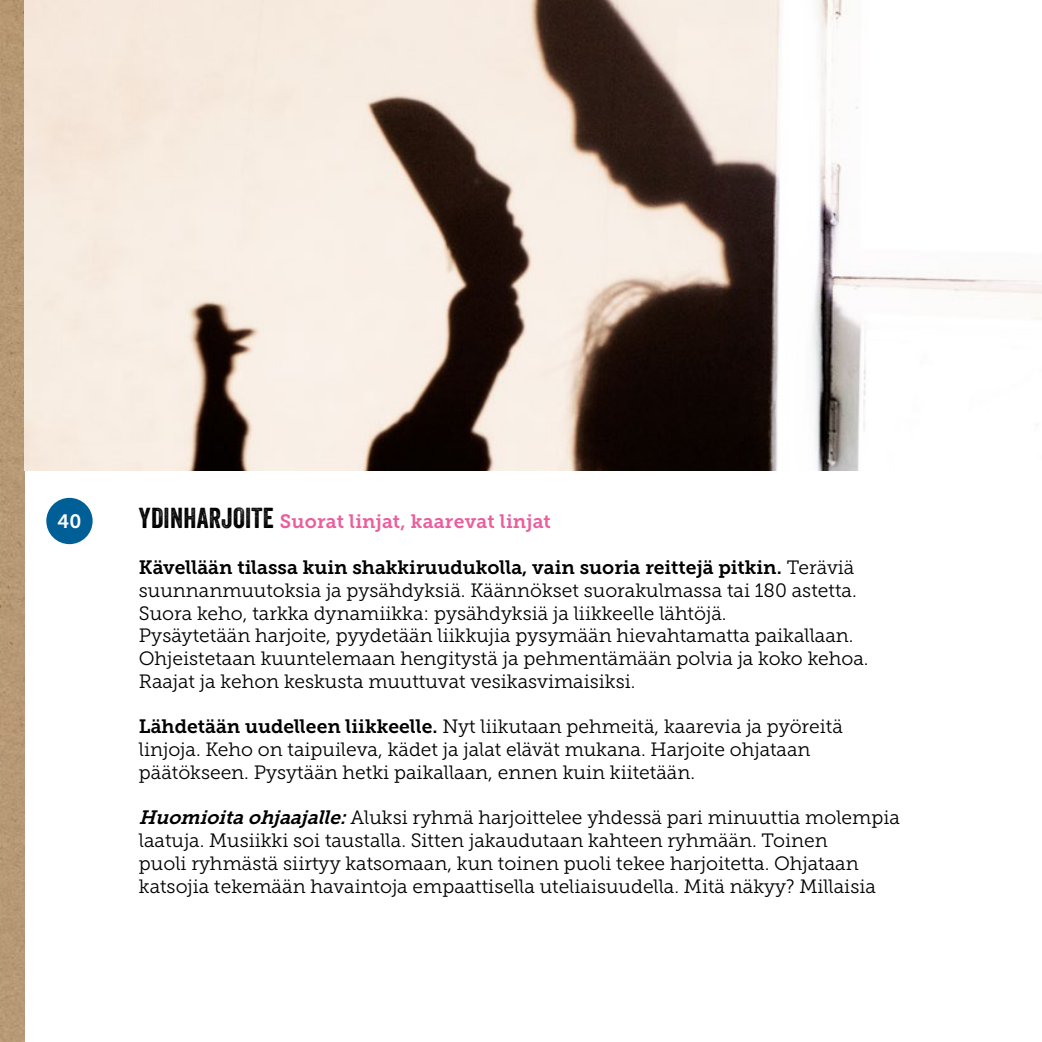
<style>
.page{position:relative;width:1042px;height:1042px;background:#fff}
.page>*{position:absolute;margin:0;border:0;box-sizing:border-box;transform-origin:0 0}
.t1{font:19.25px/22.8px "Museo Slab 300";color:#000}
.t2{font:19.25px "Museo Slab 700";color:#000}
.t3{font:19.25px "Museo Slab 700";letter-spacing:.01em;color:#eb5e9d}
.t4{font:19.25px "Museo Slab 700";color:#fff}
.s1{font-family:"Veneer";font-size:28px;color:#000}
.s2{font-family:"Museo Slab 300"}
.s3{font-family:"Museo Slab 700"}
.s4{font-family:"Museo Slab 700";font-style:italic}
</style>
<div class="page">
<div style="left:46px;top:498px;width:47px;height:46px;background:#005f96;border-radius:50%"></div>
<img style="left:0;top:0;width:25px;height:1042px">
<img style="left:25px;top:0;width:1017px;height:470px">
<p class="t4" style="left:58px;top:511px;width:25px">40</p>
<p class="t3" style="left:139px;top:511px;width:413px"><span class="s1">YDINHARJOITE</span> Suorat linjat, kaarevat linjat</p>
<p class="t2" style="left:139px;top:556px;width:717px">Kävellään tilassa kuin shakkiruudukolla, vain suoria reittejä pitkin. <span class="s2">Teräviä</span></p>
<p class="t1" style="left:139px;top:579px;width:731px">suunnanmuutoksia ja pysähdyksiä. Käännökset suorakulmassa tai 180 astetta.<br>Suora keho, tarkka dynamiikka: pysähdyksiä ja liikkeelle lähtöjä.<br>Pysäytetään harjoite, pyydetään liikkujia pysymään hievahtamatta paikallaan.<br>Ohjeistetaan kuuntelemaan hengitystä ja pehmentämään polvia ja koko kehoa.<br>Raajat ja kehon keskusta muuttuvat vesikasvimaisiksi.</p>
<p class="t1" style="left:139px;top:715px;width:705px"><span class="s3">Lähdetään uudelleen liikkeelle.</span> Nyt liikutaan pehmeitä, kaarevia ja pyöreitä linjoja. Keho on taipuileva, kädet ja jalat elävät mukana. Harjoite ohjataan päätökseen. Pysytään hetki paikallaan, ennen kuin kiitetään.</p>
<p class="t1" style="left:139px;top:806px;width:762px"><span class="s4">Huomioitaohjaajalle:</span>Aluksi ryhmä harjoittelee yhdessä pari minuuttia molempia laatuja. Musiikki soi taustalla. Sitten jakaudutaan kahteen ryhmään. Toinen<br>puoli ryhmästä siirtyy katsomaan, kun toinen puoli tekee harjoitetta. Ohjataan katsojia tekemään havaintoja empaattisella uteliaisuudella. Mitä näkyy? Millaisia</p>
</div>
